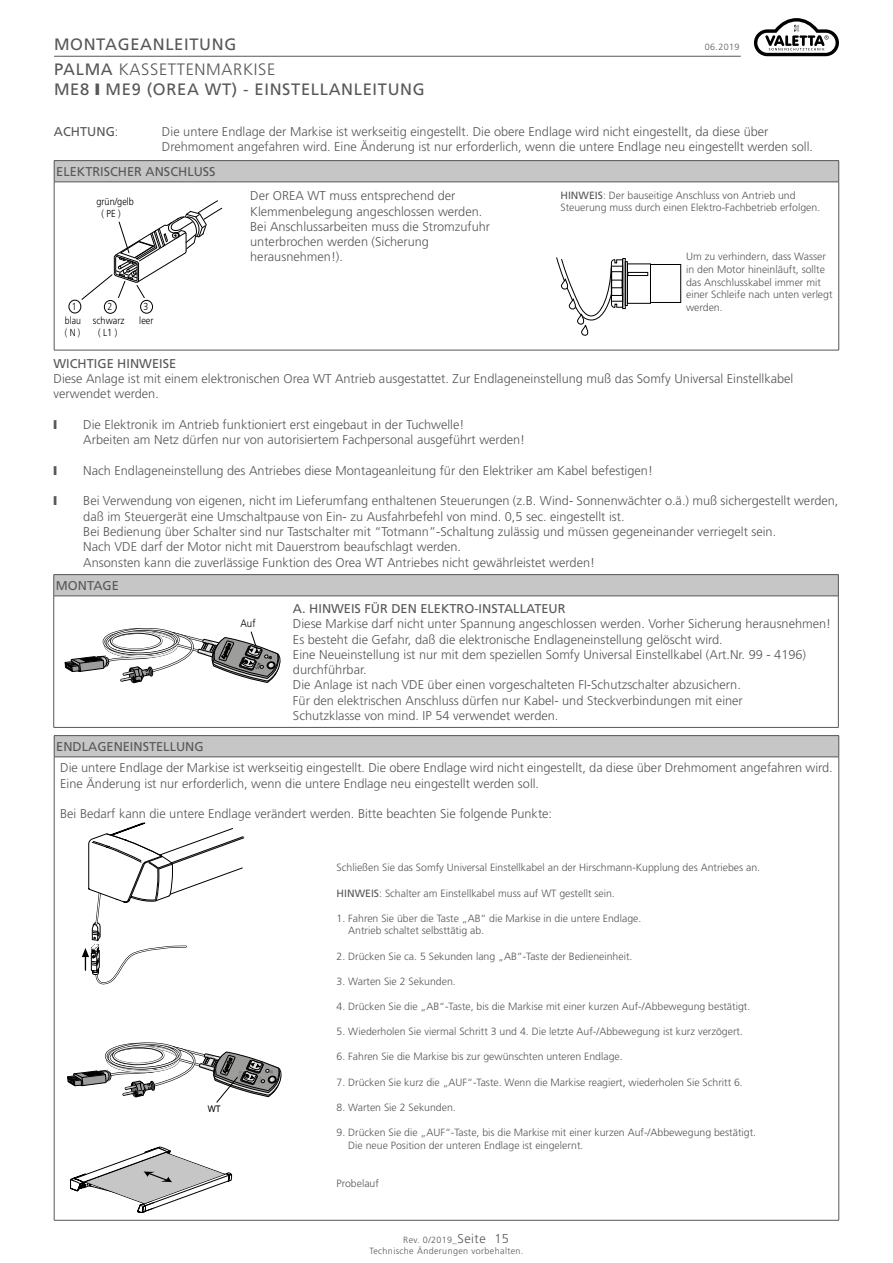
<style>
.page{position:relative;width:893px;height:1263px;background:#fff}
.page>*{position:absolute;margin:0;border:0;box-sizing:border-box;transform-origin:0 0}
.t1{font:16.5px/20.2px "Frutiger";letter-spacing:.04em;color:#575756}
.t2{font:300 12.75px/15.3px "Frutiger";color:#575756}
.t3{font:12.75px "Frutiger";color:#575756}
.t4{font:300 10.8px "Frutiger";color:#000;scale:.9 1}
.t5{font:300 10.5px/12.6px "Frutiger";color:#575756}
.t6{font:300 10.2px/12.1px "Frutiger";color:#000;text-align:center;scale:.9 1}
.t7{font:300 10.2px/12.1px "Frutiger";color:#000;scale:.86 1}
.t8{font:500 9.3px "Avenir";color:#000;scale:.9 1}
.t9{font:300 9px "Frutiger";letter-spacing:.04em;color:#575756}
.s1{font-weight:300}
.s2{font-weight:400}
.s3{font-size:12.75px}
</style>
<div class="page">
<svg style="left:754px;top:18px;width:85px;height:38px"></svg>
<hr style="left:54px;top:56px;width:687px;height:1px;background:#575756">
<div style="left:54px;top:161px;width:785px;height:21px;background:#c6c6c6"></div>
<hr style="left:54px;top:160px;width:785px;height:1px;background:#575756">
<svg style="left:54px;top:161px;width:1px;height:21px"></svg>
<svg style="left:838px;top:161px;width:1px;height:21px"></svg>
<hr style="left:54px;top:182px;width:785px;height:1px;background:#575756">
<hr style="left:54px;top:182px;width:1px;height:168px;background:#575756">
<hr style="left:838px;top:182px;width:1px;height:168px;background:#575756">
<hr style="left:54px;top:350px;width:785px;height:1px;background:#575756">
<div style="left:54px;top:575px;width:784px;height:21px;background:#c6c6c6"></div>
<hr style="left:54px;top:574px;width:784px;height:1px;background:#575756">
<svg style="left:53px;top:575px;width:1px;height:21px"></svg>
<svg style="left:838px;top:575px;width:1px;height:21px"></svg>
<hr style="left:54px;top:596px;width:784px;height:1px;background:#575756">
<hr style="left:53px;top:596px;width:1px;height:131px;background:#575756">
<hr style="left:838px;top:596px;width:1px;height:131px;background:#575756">
<hr style="left:54px;top:727px;width:784px;height:1px;background:#575756">
<div style="left:69px;top:300px;width:12px;height:13px;border:1px solid #000;border-radius:50%"></div>
<div style="left:104px;top:300px;width:13px;height:14px;border:1px solid #000;border-radius:50%"></div>
<div style="left:140px;top:300px;width:13px;height:14px;border:1px solid #000;border-radius:50%"></div>
<svg style="left:81px;top:200px;width:142px;height:101px"></svg>
<div style="left:625px;top:261px;width:3px;height:45px;border:1px solid #000"></div>
<div style="left:627px;top:263px;width:24px;height:41px;border:1px solid #000"></div>
<div style="left:650px;top:264px;width:31px;height:39px;border:1px solid #000"></div>
<div style="left:627px;top:272px;width:21px;height:4px;border:1px solid #000"></div>
<svg style="left:556px;top:257px;width:67px;height:79px"></svg>
<svg style="left:65px;top:628px;width:216px;height:55px"></svg>
<svg style="left:82px;top:822px;width:163px;height:163px"></svg>
<svg style="left:70px;top:1146px;width:162px;height:67px"></svg>
<div style="left:54px;top:736px;width:785px;height:21px;background:#c6c6c6"></div>
<hr style="left:54px;top:735px;width:785px;height:1px;background:#575756">
<svg style="left:54px;top:736px;width:1px;height:21px"></svg>
<svg style="left:838px;top:736px;width:1px;height:21px"></svg>
<hr style="left:54px;top:757px;width:785px;height:1px;background:#575756">
<hr style="left:54px;top:757px;width:1px;height:463px;background:#575756">
<hr style="left:838px;top:757px;width:1px;height:463px;background:#575756">
<hr style="left:54px;top:1220px;width:785px;height:1px;background:#575756">
<svg style="left:67px;top:1042px;width:214px;height:61px"></svg>
<p class="t1" style="left:54px;top:34px;width:184px">MONTAGEANLEITUNG</p>
<p class="t9" style="left:705px;top:42px;width:36px">06.2019</p>
<p class="t1" style="left:54px;top:59px;width:372px">PALMA <span class="s1">KASSETTENMARKISE<br></span>ME8 ME9 (OREA WT) - EINSTELLANLEITUNG</p>
<p class="t3" style="left:54px;top:124px;width:66px">ACHTUNG<span class="s1">:</span></p>
<p class="t2" style="left:162px;top:124px;width:653px">Die untere Endlage der Markise ist werkseitig eingestellt. Die obere Endlage wird nicht eingestellt, da diese über<br>Drehmoment angefahren wird. Eine Änderung ist nur erforderlich, wenn die untere Endlage neu eingestellt werden soll.</p>
<p class="t3" style="left:56px;top:164px;width:161px">ELEKTRISCHER ANSCHLUSS</p>
<p class="t6" style="left:102px;top:195px;width:38px;text-align:left;text-indent:-5px">grün/gelb ( PE )</p>
<p class="t5" style="left:560px;top:189px;width:261px"><span class="s2">HINWEIS</span>: Der bauseitige Anschluss von Antrieb und<br>Steuerung muss durch einen Elektro-Fachbetrieb erfolgen.</p>
<p class="t5" style="left:686px;top:251px;width:148px">Um zu verhindern, dass Wasser in den Motor hineinläuft, sollte das Anschlusskabel immer mit einer Schleife nach unten verlegt werden.</p>
<p class="t2" style="left:250px;top:188px;width:241px">Der OREA WT muss entsprechend der Klemmenbelegung angeschlossen werden.<br>Bei Anschlussarbeiten muss die Stromzufuhr unterbrochen werden (Sicherung herausnehmen!).</p>
<p class="t7" style="left:72px;top:301px;width:7px">1</p>
<p class="t7" style="left:108px;top:300px;width:7px">2</p>
<p class="t7" style="left:143px;top:301px;width:7px">3</p>
<p class="t7" style="left:65px;top:314px;width:20px">blau ( N )</p>
<p class="t6" style="left:93px;top:315px;width:36px">schwarz ( L1 )</p>
<p class="t6" style="left:139px;top:314px;width:17px">leer</p>
<p class="t3" style="left:54px;top:356px;width:124px">WICHTIGE HINWEISE</p>
<p class="t2" style="left:54px;top:371px;width:741px">Diese Anlage ist mit einem elektronischen Orea WT Antrieb ausgestattet. Zur Endlageneinstellung muß das Somfy Universal Einstellkabel verwendet werden.</p>
<p class="t2" style="left:83px;top:417px;width:443px">Die Elektronik im Antrieb funktioniert erst eingebaut in der Tuchwelle!<br>Arbeiten am Netz dürfen nur von autorisiertem Fachpersonal ausgeführt werden!</p>
<p class="t2" style="left:83px;top:463px;width:571px">Nach Endlageneinstellung des Antriebes diese Montageanleitung für den Elektriker am Kabel befestigen!</p>
<p class="t2" style="left:83px;top:493px;width:757px">Bei Verwendung von eigenen, nicht im Lieferumfang enthaltenen Steuerungen (z.B. Wind- Sonnenwächter o.ä.) muß sichergestellt werden, daß im Steuergerät eine Umschaltpause von Ein- zu Ausfahrbefehl von mind. 0,5 sec. eingestellt ist.<br>Bei Bedienung über Schalter sind nur Tastschalter mit “Totmann”-Schaltung zulässig und müssen gegeneinander verriegelt sein.<br>Nach VDE darf der Motor nicht mit Dauerstrom beaufschlagt werden.<br>Ansonsten kann die zuverlässige Funktion des Orea WT Antriebes nicht gewährleistet werden!</p>
<p class="t3" style="left:56px;top:578px;width:65px">MONTAGE</p>
<p class="t3" style="left:293px;top:601px;width:274px">A. HINWEIS FÜR DEN ELEKTRO-INSTALLATEUR</p>
<p class="t2" style="left:293px;top:616px;width:540px">Diese Markise darf nicht unter Spannung angeschlossen werden. Vorher Sicherung herausnehmen!<br>Es besteht die Gefahr, daß die elektronische Endlageneinstellung gelöscht wird.<br>Eine Neueinstellung ist nur mit dem speziellen Somfy Universal Einstellkabel (Art.Nr. 99 - 4196) durchführbar.<br>Die Anlage ist nach VDE über einen vorgeschalteten FI-Schutzschalter abzusichern.<br>Für den elektrischen Anschluss dürfen nur Kabel- und Steckverbindungen mit einer<br>Schutzklasse von mind. IP 54 verwendet werden.</p>
<p class="t4" style="left:240px;top:617px;width:18px">Auf</p>
<p class="t3" style="left:56px;top:739px;width:149px">ENDLAGENEINSTELLUNG</p>
<p class="t2" style="left:60px;top:760px;width:774px">Die untere Endlage der Markise ist werkseitig eingestellt. Die obere Endlage wird nicht eingestellt, da diese über Drehmoment angefahren wird.<br>Eine Änderung ist nur erforderlich, wenn die untere Endlage neu eingestellt werden soll.</p>
<p class="t2" style="left:60px;top:806px;width:493px">Bei Bedarf kann die untere Endlage verändert werden. Bitte beachten Sie folgende Punkte:</p>
<p class="t8" style="left:208px;top:1103px;width:16px">WT</p>
<p class="t5" style="left:337px;top:862px;width:425px">Schließen Sie das Somfy Universal Einstellkabel an der Hirschmann-Kupplung des Antriebes an.</p>
<p class="t5" style="left:337px;top:887px;width:280px"><span class="s2">HINWEIS</span>: Schalter am Einstellkabel muss auf WT gestellt sein.</p>
<p class="t5" style="left:348px;top:912px;width:295px;text-indent:-12px">1. Fahren Sie über die Taste „AB“ die Markise in die untere Endlage.<br>Antrieb schaltet selbsttätig ab.</p>
<p class="t5" style="left:337px;top:950px;width:297px">2. Drücken Sie ca. 5 Sekunden lang „AB“-Taste der Bedieneinheit.</p>
<p class="t5" style="left:337px;top:975px;width:121px">3. Warten Sie 2 Sekunden.</p>
<p class="t5" style="left:337px;top:1000px;width:415px">4. Drücken Sie die „AB“-Taste, bis die Markise mit einer kurzen Auf-/Abbewegung bestätigt.</p>
<p class="t5" style="left:337px;top:1025px;width:408px">5. Wiederholen Sie viermal Schritt 3 und 4. Die letzte Auf-/Abbewegung ist kurz verzögert.</p>
<p class="t5" style="left:337px;top:1051px;width:288px">6. Fahren Sie die Markise bis zur gewünschten unteren Endlage.</p>
<p class="t5" style="left:337px;top:1076px;width:408px">7. Drücken Sie kurz die „AUF“-Taste. Wenn die Markise reagiert, wiederholen Sie Schritt 6.</p>
<p class="t5" style="left:337px;top:1101px;width:121px">8. Warten Sie 2 Sekunden.</p>
<p class="t5" style="left:348px;top:1126px;width:409px;text-indent:-12px">9. Drücken Sie die „AUF“-Taste, bis die Markise mit einer kurzen Auf-/Abbewegung bestätigt.<br>Die neue Position der unteren Endlage ist eingelernt.</p>
<p class="t5" style="left:337px;top:1177px;width:44px">Probelauf</p>
<p class="t9" style="left:403px;top:1234px;width:107px">Rev. 0/2019_<span class="s3">Seite 15</span></p>
<p class="t9" style="left:369px;top:1246px;width:155px">Technische Änderungen vorbehalten.</p>
</div>
